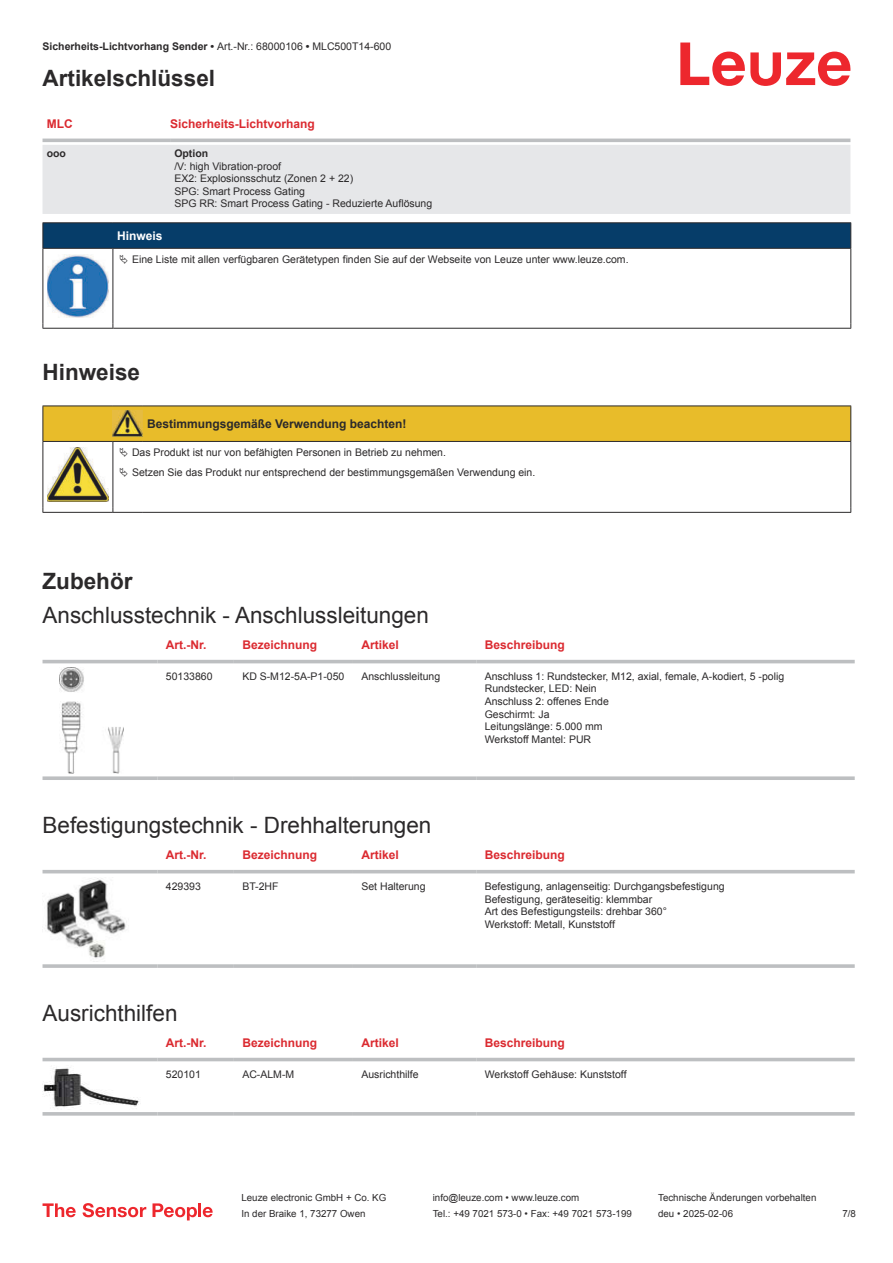
<style>
.page{position:relative;width:893px;height:1263px;background:#fff}
.page>*{position:absolute;margin:0;border:0;box-sizing:border-box;transform-origin:0 0}
.t1{font:22.5px "Arial";color:#2b292a}
.t2{font:700 22.5px "Arial";color:#2b292a}
.t3{font:700 12px "Arial";color:#db2a30}
.t4{font:700 12px "Arial";color:#2b292a}
.t5{font:700 12px "Arial";color:#fff}
.t6{font:10.5px/12.6px "Arial";color:#2b292a}
.t7{font:700 10.5px "Arial";color:#2b292a}
.t8{font:9.75px "Arial";color:#2b292a}
.s1{font-weight:400}
</style>
<div class="page">
<svg style="left:680px;top:43px;width:170px;height:43px"></svg>
<svg style="left:43px;top:138px;width:807px;height:1px"></svg>
<div style="left:43px;top:145px;width:807px;height:69px;background:#e6e7e9"></div>
<hr style="left:43px;top:139px;width:127px;height:3px;background:#bdbfc1">
<hr style="left:170px;top:139px;width:680px;height:3px;background:#bdbfc1">
<svg style="left:43px;top:659px;width:812px;height:9px"></svg>
<hr style="left:43px;top:660px;width:114px;height:3px;background:#bdbfc1">
<hr style="left:157px;top:660px;width:77px;height:3px;background:#bdbfc1">
<hr style="left:234px;top:660px;width:119px;height:3px;background:#bdbfc1">
<hr style="left:353px;top:660px;width:123px;height:3px;background:#bdbfc1">
<hr style="left:476px;top:660px;width:379px;height:3px;background:#bdbfc1">
<svg style="left:43px;top:776px;width:114px;height:4px"></svg>
<svg style="left:157px;top:776px;width:77px;height:4px"></svg>
<svg style="left:234px;top:776px;width:119px;height:4px"></svg>
<svg style="left:353px;top:776px;width:123px;height:4px"></svg>
<svg style="left:476px;top:776px;width:379px;height:4px;background:#c4c5c7"></svg>
<img style="left:59px;top:668px;width:65px;height:106px">
<svg style="left:43px;top:873px;width:812px;height:1px"></svg>
<hr style="left:43px;top:870px;width:114px;height:3px;background:#bdbfc1">
<hr style="left:157px;top:870px;width:77px;height:3px;background:#bdbfc1">
<hr style="left:234px;top:870px;width:119px;height:3px;background:#bdbfc1">
<hr style="left:353px;top:870px;width:123px;height:3px;background:#bdbfc1">
<hr style="left:476px;top:870px;width:379px;height:3px;background:#bdbfc1">
<svg style="left:43px;top:964px;width:114px;height:4px"></svg>
<hr style="left:157px;top:964px;width:77px;height:4px;background:#c5c6c8">
<svg style="left:234px;top:964px;width:119px;height:4px"></svg>
<svg style="left:353px;top:964px;width:123px;height:4px"></svg>
<hr style="left:476px;top:964px;width:379px;height:4px;background:#c5c6c8">
<img style="left:43px;top:878px;width:84px;height:84px">
<svg style="left:43px;top:1057px;width:812px;height:59px"></svg>
<hr style="left:43px;top:1058px;width:114px;height:3px;background:#bdbfc1">
<hr style="left:157px;top:1058px;width:77px;height:3px;background:#bdbfc1">
<hr style="left:234px;top:1058px;width:119px;height:3px;background:#bdbfc1">
<hr style="left:353px;top:1058px;width:123px;height:3px;background:#bdbfc1">
<hr style="left:476px;top:1058px;width:379px;height:3px;background:#bdbfc1">
<hr style="left:43px;top:1112px;width:114px;height:3px;background:#bdbfc1">
<hr style="left:157px;top:1112px;width:77px;height:3px;background:#bdbfc1">
<hr style="left:234px;top:1112px;width:119px;height:3px;background:#bdbfc1">
<hr style="left:353px;top:1112px;width:123px;height:3px;background:#bdbfc1">
<hr style="left:476px;top:1112px;width:379px;height:3px;background:#bdbfc1">
<img style="left:43px;top:1065px;width:97px;height:44px">
<svg style="left:43px;top:1203px;width:33px;height:14px"></svg>
<svg style="left:83px;top:1203px;width:63px;height:14px"></svg>
<svg style="left:153px;top:1203px;width:44px;height:17px"></svg>
<hr style="left:198px;top:1203px;width:3px;height:14px;background:#ed272d">
<svg style="left:203px;top:1207px;width:10px;height:10px"></svg>
<svg style="left:44px;top:249px;width:806px;height:79px"></svg>
<hr style="left:43px;top:222px;width:70px;height:1px;background:#2b292a">
<hr style="left:43px;top:248px;width:70px;height:1px;background:#2b292a">
<hr style="left:113px;top:222px;width:738px;height:1px;background:#2b292a">
<svg style="left:43px;top:223px;width:808px;height:25px;background:#063c67"></svg>
<hr style="left:113px;top:248px;width:738px;height:1px;background:#2b292a">
<hr style="left:43px;top:249px;width:1px;height:75px;background:#2b292a">
<hr style="left:113px;top:249px;width:1px;height:75px;background:#2b292a">
<hr style="left:850px;top:249px;width:1px;height:75px;background:#2b292a">
<hr style="left:43px;top:328px;width:70px;height:1px;background:#2b292a">
<hr style="left:113px;top:328px;width:738px;height:1px;background:#2b292a">
<img style="left:47px;top:255px;width:61px;height:62px">
<div style="left:115px;top:249px;width:734px;height:20px;background:#fff"></div>
<svg style="left:44px;top:483px;width:806px;height:29px"></svg>
<hr style="left:43px;top:442px;width:1px;height:66px;background:#2b292a">
<hr style="left:113px;top:442px;width:1px;height:66px;background:#2b292a">
<hr style="left:850px;top:442px;width:1px;height:66px;background:#2b292a">
<hr style="left:43px;top:512px;width:70px;height:1px;background:#2b292a">
<hr style="left:113px;top:512px;width:30px;height:1px;background:#2b292a">
<hr style="left:143px;top:512px;width:708px;height:1px;background:#2b292a">
<img style="left:47px;top:483px;width:61px;height:19px">
<svg style="left:43px;top:406px;width:808px;height:77px"></svg>
<p class="t7" style="left:43px;top:43px;width:350px">Sicherheits-Lichtvorhang Sender • <span class="s1">Art.-Nr.: 68000106</span> • <span class="s1">MLC500T14-600</span></p>
<h1 class="t2" style="left:43px;top:70px;width:174px">Artikelschlüssel</h1>
<p class="t3" style="left:47px;top:119px;width:27px">MLC</p>
<p class="t3" style="left:170px;top:119px;width:146px">Sicherheits-Lichtvorhang</p>
<p class="t7" style="left:47px;top:149px;width:21px">ooo</p>
<p class="t7" style="left:174px;top:149px;width:35px">Option</p>
<p class="t6" style="left:174px;top:161px;width:259px">/V: high Vibration-proof<br>EX2: Explosionsschutz (Zonen 2 + 22)<br>SPG: Smart Process Gating<br>SPG RR: Smart Process Gating - Reduzierte Auflösung</p>
<p class="t5" style="left:117px;top:231px;width:47px">Hinweis</p>
<p class="t6" style="left:132px;top:254px;width:498px">Eine Liste mit allen verfügbaren Gerätetypen finden Sie auf der Webseite von Leuze unter www.leuze.com.</p>
<h1 class="t2" style="left:43px;top:363px;width:99px">Hinweise</h1>
<p class="t4" style="left:147px;top:419px;width:261px">Bestimmungsgemäße Verwendung beachten!</p>
<p class="t6" style="left:132px;top:443px;width:405px;line-height:20.2px">Das Produkt ist nur von befähigten Personen in Betrieb zu nehmen.<br>Setzen Sie das Produkt nur entsprechend der bestimmungsgemäßen Verwendung ein.</p>
<h1 class="t2" style="left:43px;top:573px;width:92px">Zubehör</h1>
<h1 class="t1" style="left:43px;top:606px;width:388px">Anschlusstechnik - Anschlussleitungen</h1>
<p class="t3" style="left:166px;top:640px;width:42px">Art.-Nr.</p>
<p class="t3" style="left:242px;top:640px;width:76px">Bezeichnung</p>
<p class="t3" style="left:361px;top:640px;width:39px">Artikel</p>
<p class="t3" style="left:485px;top:640px;width:82px">Beschreibung</p>
<p class="t6" style="left:166px;top:671px;width:48px">50133860</p>
<p class="t6" style="left:242px;top:671px;width:104px">KD S-M12-5A-P1- 050</p>
<p class="t6" style="left:361px;top:671px;width:80px">Anschlussleitung</p>
<p class="t6" style="left:485px;top:671px;width:301px">Anschluss 1: Rundstecker, M12, axial, female, A-kodiert, 5 -polig<br>Rundstecker, LED: Nein<br>Anschluss 2: offenes Ende<br>Geschirmt: Ja<br>Leitungslänge: 5.000 mm<br>Werkstoff Mantel: PUR</p>
<h1 class="t1" style="left:43px;top:816px;width:390px">Befestigungstechnik - Drehhalterungen</h1>
<p class="t3" style="left:166px;top:850px;width:42px">Art.-Nr.</p>
<p class="t3" style="left:242px;top:850px;width:76px">Bezeichnung</p>
<p class="t3" style="left:361px;top:850px;width:39px">Artikel</p>
<p class="t3" style="left:485px;top:850px;width:82px">Beschreibung</p>
<p class="t6" style="left:166px;top:881px;width:37px">429393</p>
<p class="t6" style="left:242px;top:881px;width:38px">BT-2HF</p>
<p class="t6" style="left:361px;top:881px;width:66px">Set Halterung</p>
<p class="t6" style="left:485px;top:881px;width:241px">Befestigung, anlagenseitig: Durchgangsbefestigung Befestigung, geräteseitig: klemmbar<br>Art des Befestigungsteils: drehbar 360°<br>Werkstoff: Metall, Kunststoff</p>
<h1 class="t1" style="left:43px;top:1004px;width:137px">Ausrichthilfen</h1>
<p class="t3" style="left:166px;top:1038px;width:42px">Art.-Nr.</p>
<p class="t3" style="left:242px;top:1038px;width:76px">Bezeichnung</p>
<p class="t3" style="left:361px;top:1038px;width:39px">Artikel</p>
<p class="t3" style="left:485px;top:1038px;width:82px">Beschreibung</p>
<p class="t6" style="left:166px;top:1069px;width:37px">520101</p>
<p class="t6" style="left:242px;top:1069px;width:53px">AC-ALM-M</p>
<p class="t6" style="left:361px;top:1069px;width:59px">Ausrichthilfe</p>
<p class="t6" style="left:485px;top:1069px;width:143px">Werkstoff Gehäuse: Kunststoff</p>
<p class="t8" style="left:241px;top:1194px;width:146px">Leuze electronic GmbH + Co. KG</p>
<p class="t8" style="left:433px;top:1194px;width:148px">info@leuze.com • www.leuze.com</p>
<p class="t8" style="left:658px;top:1194px;width:160px">Technische Änderungen vorbehalten</p>
<p class="t8" style="left:241px;top:1210px;width:126px">In der Braike 1, 73277 Owen</p>
<p class="t8" style="left:433px;top:1210px;width:201px">Tel.: +49 7021 573-0 • Fax: +49 7021 573-199</p>
<p class="t8" style="left:658px;top:1210px;width:76px">deu • 2025-02-06</p>
<p class="t8" style="left:842px;top:1210px;width:15px">7 /8</p>
</div>
